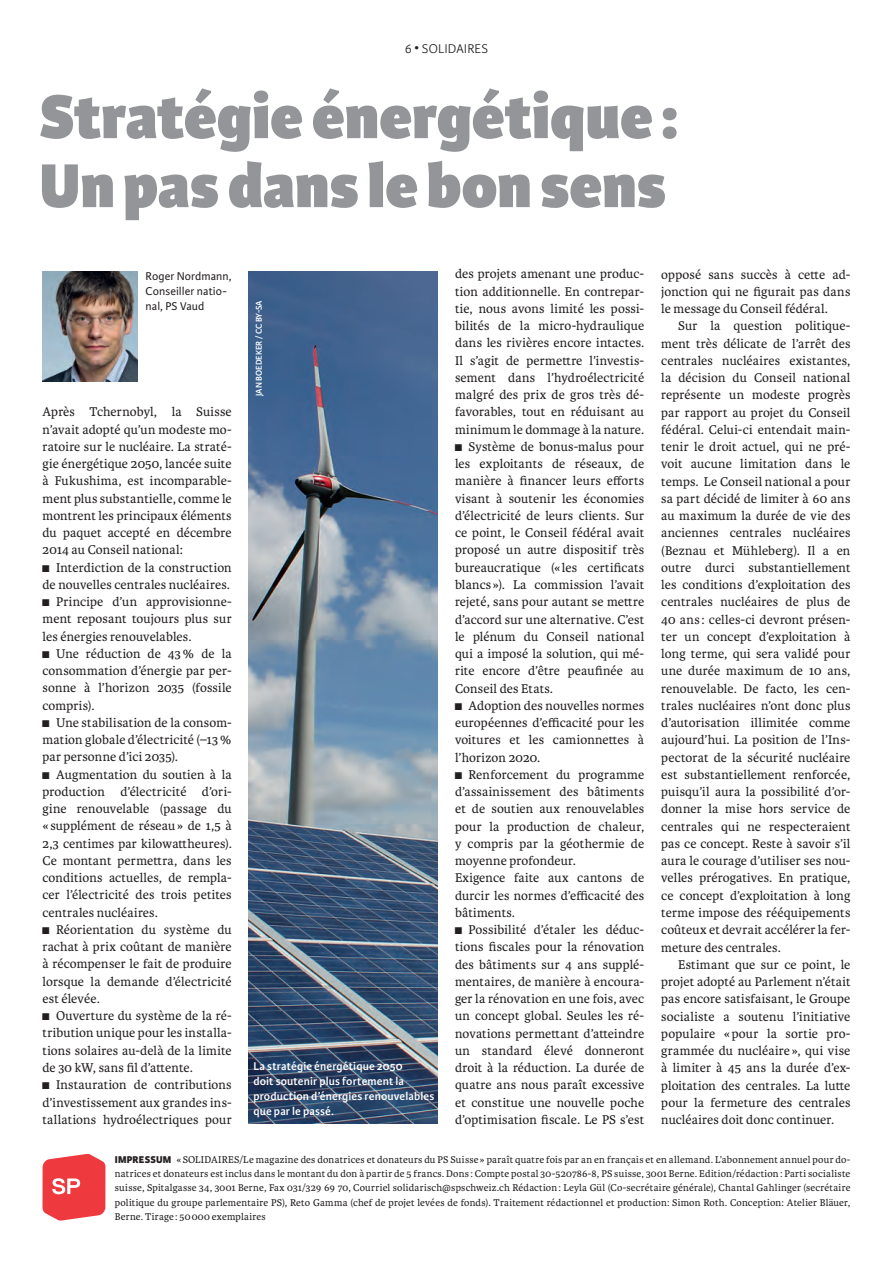
<style>
.page{position:relative;width:893px;height:1263px;background:#fff}
.page>*{position:absolute;margin:0;border:0;box-sizing:border-box;transform-origin:0 0}
.t1{font:800 66px/69px "Karmina Sans";color:#939598}
.t2{font:13.5px/17.2px "Karmina";letter-spacing:.01em;color:#231f20;text-align:justify}
.t3{font:300 13.5px "Karmina Sans";letter-spacing:.015em;color:#231f20}
.t4{font:600 12px/15px "Karmina Sans";letter-spacing:.01em;color:#fff}
.t5{font:12px/15px "Karmina Sans";letter-spacing:.01em;color:#231f20}
.t6{font:10.5px/14.2px "Karmina";letter-spacing:.02em;color:#231f20;text-align:justify}
.t7{font:600 9px "Karmina Sans";color:#fff}
.s1{font-family:"Karmina Sans";font-weight:800}
</style>
<div class="page">
<img style="left:43px;top:271px;width:94px;height:110px">
<svg style="left:43px;top:1154px;width:62px;height:66px;background:#f0575a"></svg>
<img style="left:249px;top:271px;width:189px;height:853px">
<p class="t3" style="left:405px;top:41px;width:85px">6 • SOLIDAIRES</p>
<h1 class="t1" style="left:39px;top:85px;width:640px">Stratégie énergétique:<br>Un pas dans le bon sens</h1>
<p class="t2" style="left:661px;top:266px;width:191px">opposé sans succès à cette ad&shy;jonction qui ne figurait pas dans le message du Conseil fédéral.</p>
<p class="t2" style="left:661px;top:317px;width:191px;text-indent:17px">Sur la question politique&shy;ment très délicate de l’arrêt des centrales nucléaires existantes, la décision du Conseil national représente un modeste progrès par rapport au projet du Conseil fédéral. Celui-ci entendait main&shy;tenir le droit actuel, qui ne pré&shy;voit aucune limitation dans le temps. Le Conseil national a pour sa part décidé de limiter à 60 ans au maximum la durée de vie des anciennes centrales nucléaires (Beznau et Mühleberg). Il a en outre durci substantiellement les conditions d’exploitation des centrales nucléaires de plus de 40 ans : celles-ci devront présen&shy;ter un concept d’exploitation à long terme, qui sera validé pour une durée maximum de 10 ans, renouvelable. De facto, les cen&shy;trales nucléaires n’ont donc plus d’autorisation illimitée comme aujourd’hui. La position de l’Ins&shy;pectorat de la sécurité nucléaire est substantiellement renforcée, puisqu’il aura la possibilité d’or&shy;donner la mise hors service de centrales qui ne respecteraient pas ce concept. Reste à savoir s’il aura le courage d’utiliser ses nou&shy;velles prérogatives. En pratique, ce concept d’exploitation à long terme impose des rééquipements coûteux et devrait accélérer la fer&shy;meture des centrales.</p>
<p class="t2" style="left:661px;top:956px;width:191px;text-indent:17px">Estimant que sur ce point, le projet adopté au Parlement n’était pas encore satisfaisant, le Groupe socialiste a soutenu l’initiative populaire «pour la sortie pro&shy;grammée du nucléaire », qui vise à limiter à 45 ans la durée d’ex&shy;ploitation des centrales. La lutte pour la fermeture des centrales nucléaires doit donc continuer.</p>
<p class="t6" style="left:115px;top:1152px;width:737px"><span class="s1">IMPRESSUM</span> «SOLIDAIRES/Le magazine des donatrices et donateurs du PS Suisse» paraît quatre fois par an en français et en allemand. L’abonnement annuel pour do&shy;natrices et donateurs est inclus dans le montant du don à partir de 5 francs. Dons: Compte postal 30-520786-8, PS suisse, 3001 Berne. Edition/rédaction: Parti socialiste suisse, Spitalgasse 34, 3001 Berne, Fax 031/329 69 70, Courriel solidarisch@spschweiz.ch Rédaction: Leyla Gül (Co-secrétaire générale), Chantal Gahlinger (secrétaire politique du groupe parlementaire PS), Reto Gamma (chef de projet levées de fonds). Traitement rédactionnel et production: Simon Roth. Conception: Atelier Bläuer, Berne. Tirage: 50000 exemplaires</p>
<p class="t2" style="left:455px;top:266px;width:191px">des projets amenant une produc&shy;tion additionnelle. En contrepar&shy;tie, nous avons limité les possi&shy;bilités de la micro-hydraulique dans les rivières encore intactes.<br>Il s’agit de permettre l’investis&shy;sement dans l’hydroélectricité malgré des prix de gros très dé&shy;favorables, tout en réduisant au minimum le dommage à la nature.</p>
<p class="t2" style="left:455px;top:438px;width:191px">• Système de bonus-malus pour les exploitants de réseaux, de manière à financer leurs efforts visant à soutenir les économies d’électricité de leurs clients. Sur ce point, le Conseil fédéral avait proposé un autre dispositif très bureaucratique (« les certificats blancs »). La commission l’avait rejeté, sans pour autant se mettre d’accord sur une alternative. C’est le plénum du Conseil national qui a imposé la solution, qui mé&shy;rite encore d’être peaufinée au Conseil des Etats.</p>
<p class="t2" style="left:455px;top:697px;width:191px">• Adoption des nouvelles normes européennes d’efficacité pour les voitures et les camionnettes à l’horizon 2020.</p>
<p class="t2" style="left:455px;top:766px;width:191px;text-align:left">• Renforcement du programme d’assainissement des bâtiments et de soutien aux renouvelables pour la production de chaleur, y compris par la géothermie de moyenne profondeur.<br>Exigence faite aux cantons de durcir les normes d’efficacité des bâtiments.</p>
<p class="t2" style="left:455px;top:921px;width:191px">• Possibilité d’étaler les déduc&shy;tions fiscales pour la rénovation des bâtiments sur 4 ans supplé&shy;mentaires, de manière à encoura&shy;ger la rénovation en une fois, avec un concept global. Seules les ré&shy;novations permettant d’atteindre un standard élevé donneront droit à la réduction. La durée de quatre ans nous paraît excessive et constitue une nouvelle poche d’optimisation fiscale. Le PS s’est</p>
<p class="t5" style="left:146px;top:269px;width:88px">Roger Nordmann,<br>Conseiller natio&shy;nal, PS Vaud</p>
<p class="t7" style="left:254px;top:396px;width:97px;rotate:-90deg">JAN BOEDEKER / CC BY-SA</p>
<p class="t2" style="left:43px;top:403px;width:191px">Après Tchernobyl, la Suisse n’avait adopté qu’un modeste mo&shy;ratoire sur le nucléaire. La straté&shy;gie énergétique 2050, lancée suite à Fukushima, est incomparable&shy;ment plus substantielle, comme le montrent les principaux éléments du paquet accepté en décembre 2014 au Conseil national:</p>
<p class="t2" style="left:43px;top:559px;width:191px">• Interdiction de la construction de nouvelles centrales nucléaires.</p>
<p class="t2" style="left:43px;top:593px;width:191px">• Principe d’un approvisionne&shy;ment reposant toujours plus sur les énergies renouvelables.</p>
<p class="t2" style="left:43px;top:645px;width:191px">• Une réduction de 43% de la consommation d’énergie par per&shy;sonne à l’horizon 2035 (fossile compris).</p>
<p class="t2" style="left:43px;top:714px;width:191px">• Une stabilisation de la consom&shy;mation globale d’électricité (–13% par personne d’ici 2035).</p>
<p class="t2" style="left:43px;top:766px;width:191px">• Augmentation du soutien à la production d’électricité d’ori&shy;gine renouvelable (passage du « supplément de réseau» de 1,5 à 2,3 centimes par kilowattheures).<br>Ce montant permettra, dans les conditions actuelles, de rempla&shy;cer l’électricité des trois petites centrales nucléaires.</p>
<p class="t2" style="left:43px;top:921px;width:191px">• Réorientation du système du rachat à prix coûtant de manière à récompenser le fait de produire lorsque la demande d’électricité est élevée.</p>
<p class="t2" style="left:43px;top:1007px;width:191px">• Ouverture du système de la ré&shy;tribution unique pour les installa&shy;tions solaires au-delà de la limite de 30 kW, sans fil d’attente.</p>
<p class="t2" style="left:43px;top:1076px;width:191px">• Instauration de contributions d’investissement aux grandes ins&shy;tallations hydroélectriques pour</p>
<p class="t4" style="left:253px;top:1059px;width:182px">La stratégie énergétique 2050<br>doit soutenir plus fortement la production d’énergies renouvelables que par le passé.</p>
</div>
